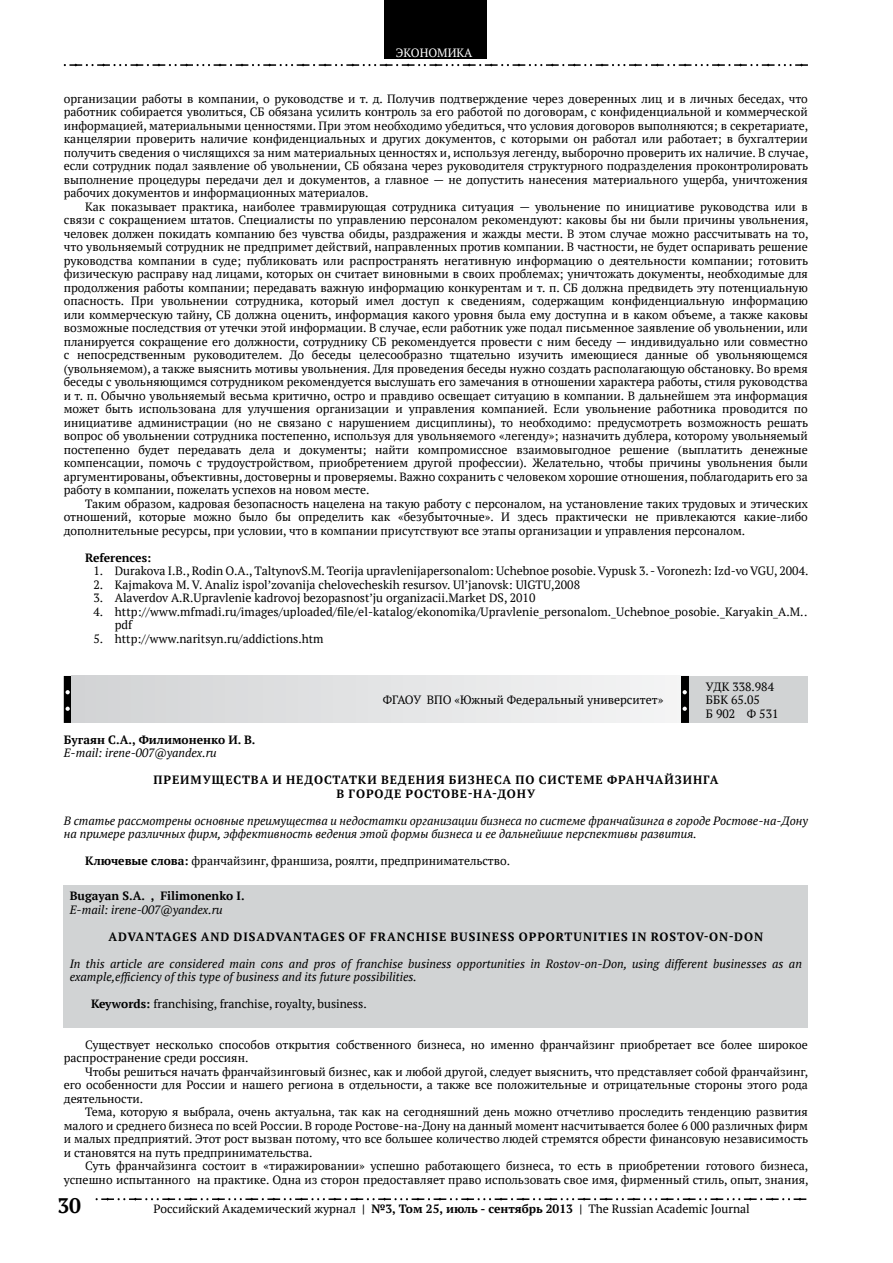
<style>
.page{position:relative;width:893px;height:1263px;background:#fff}
.page>*{position:absolute;margin:0;border:0;box-sizing:border-box;transform-origin:0 0}
.t1{font:700 21px "PT Serif";color:#000}
.t2{font:12px/13.5px "PT Serif";color:#000;text-align:justify}
.t3{font:italic 12px/13.5px "PT Serif";color:#000}
.t4{font:700 12px/13.5px "PT Serif";letter-spacing:.08em;color:#000;text-align:center}
.t5{font:700 12px "PT Serif";color:#000}
.t6{font:12px "PT Serif";color:#fff}
.s1{font-weight:700}
</style>
<div class="page">
<div style="left:385px;top:0;width:102px;height:58px;background:#000"></div>
<svg style="left:64px;top:64px;width:744px;height:3px"></svg>
<svg style="left:96px;top:1198px;width:710px;height:3px"></svg>
<div style="left:689px;top:676px;width:119px;height:47px;background:#d1d3d4"></div>
<svg style="left:64px;top:676px;width:625px;height:47px"></svg>
<div style="left:64px;top:885px;width:744px;height:143px;background:#d1d3d4"></div>
<p class="t6" style="left:396px;top:45px;width:78px">ЭКОНОМИКА</p>
<p class="t2" style="left:64px;top:92px;width:746px">организации работы в компании, о руководстве и т. д. Получив подтверждение через доверенных лиц и в личных беседах, что работник собирается уволиться, СБ обязана усилить контроль за его работой по договорам, с конфиденциальной и коммерческой информацией, материальными ценностями. При этом необходимо убедиться, что условия договоров выполняются; в секретариате, канцелярии проверить наличие конфиденциальных и других документов, с которыми он работал или работает; в бухгалтерии получить сведения о числящихся за ним материальных ценностях и, используя легенду, выборочно проверить их наличие. В случае, если сотрудник подал заявление об увольнении, СБ обязана через руководителя структурного подразделения проконтролировать выполнение процедуры передачи дел и документов, а главное — не допустить нанесения материального ущерба, уничтожения рабочих документов и информационных материалов.</p>
<p class="t2" style="left:64px;top:200px;width:746px;text-indent:21px">Как показывает практика, наиболее травмирующая сотрудника ситуация — увольнение по инициативе руководства или в связи с сокращением штатов. Специалисты по управлению персоналом рекомендуют: каковы бы ни были причины увольнения, человек должен покидать компанию без чувства обиды, раздражения и жажды мести. В этом случае можно рассчитывать на то, что увольняемый сотрудник не предпримет действий, направленных против компании. В частности, не будет оспаривать решение руководства компании в суде; публиковать или распространять негативную информацию о деятельности компании; готовить физическую расправу над лицами, которых он считает виновными в своих проблемах; уничтожать документы, необходимые для продолжения работы компании; передавать важную информацию конкурентам и т. п. СБ должна предвидеть эту потенциальную опасность. При увольнении сотрудника, который имел доступ к сведениям, содержащим конфиденциальную информацию или коммерческую тайну, СБ должна оценить, информация какого уровня была ему доступна и в каком объеме, а также каковы возможные последствия от утечки этой информации. В случае, если работник уже подал письменное заявление об увольнении, или планируется сокращение его должности, сотруднику СБ рекомендуется провести с ним беседу — индивидуально или совместно с непосредственным руководителем. До беседы целесообразно тщательно изучить имеющиеся данные об увольняющемся (увольняемом), а также выяснить мотивы увольнения. Для проведения беседы нужно создать располагающую обстановку. Во время беседы с увольняющимся сотрудником рекомендуется выслушать его замечания в отношении характера работы, стиля руководства и т. п. Обычно увольняемый весьма критично, остро и правдиво освещает ситуацию в компании. В дальнейшем эта информация может быть использована для улучшения организации и управления компанией. Если увольнение работника проводится по инициативе администрации (но не связано с нарушением дисциплины), то необходимо: предусмотреть возможность решать вопрос об увольнении сотрудника постепенно, используя для увольняемого «легенду»; назначить дублера, которому увольняемый постепенно будет передавать дела и документы; найти компромиссное взаимовыгодное решение (выплатить денежные компенсации, помочь с трудоустройством, приобретением другой профессии). Желательно, чтобы причины увольнения были аргументированы, объективны, достоверны и проверяемы. Важно сохранить с человеком хорошие отношения, поблагодарить его за работу в компании, пожелать успехов на новом месте.</p>
<p class="t2" style="left:64px;top:497px;width:746px;text-indent:21px">Таким образом, кадровая безопасность нацелена на такую работу с персоналом, на установление таких трудовых и этических отношений, которые можно было бы определить как «безубыточные». И здесь практически не привлекаются какие-либо дополнительные ресурсы, при условии, что в компании присутствуют все этапы организации и управления персоналом.</p>
<p class="t5" style="left:85px;top:550px;width:68px">References:</p>
<p class="t2" style="left:94px;top:564px;width:716px">1. Durakova I.B., Rodin O.A., TaltynovS.M. Teorija upravlenijapersonalom: Uchebnoe posobie. Vypusk 3. - Voronezh: Izd-vo VGU, 2004.</p>
<p class="t2" style="left:94px;top:578px;width:488px">2. Kajmakova M. V. Analiz ispol’zovanija chelovecheskih resursov. Ul’janovsk: UlGTU,2008</p>
<p class="t2" style="left:94px;top:591px;width:443px">3. Alaverdov A.R.Upravlenie kadrovoj bezopasnost’ju organizacii.Market DS, 2010</p>
<p class="t2" style="left:115px;top:605px;width:694px;text-indent:-21px">4. http://www.mfmadi.ru/images/uploaded/file/el-katalog/ekonomika/Upravlenie_personalom._Uchebnoe_posobie._Karyakin_A.M.. pdf</p>
<p class="t2" style="left:94px;top:632px;width:231px">5. http://www.naritsyn.ru/addictions.htm</p>
<p class="t2" style="left:383px;top:693px;width:282px">ФГАОУ ВПО «Южный Федеральный университет»</p>
<p class="t2" style="left:706px;top:679px;width:74px;text-align:left">УДК 338.984<br>ББК 65.05<br>Б 902 Ф 531</p>
<p class="t5" style="left:64px;top:732px;width:193px">Бугаян С.А., Филимоненко И. В.</p>
<p class="t3" style="left:64px;top:746px;width:155px">E-mail: irene-007@yandex.ru</p>
<p class="t4" style="left:153px;top:773px;width:567px">ПРЕИМУЩЕСТВА И НЕДОСТАТКИ ВЕДЕНИЯ БИЗНЕСА ПО СИСТЕМЕ ФРАНЧАЙЗИНГА<br>В ГОРОДЕ РОСТОВЕ-НА-ДОНУ</p>
<p class="t3" style="left:64px;top:814px;width:746px">В статье рассмотрены основные преимущества и недостатки организации бизнеса по системе франчайзинга в городе Ростове-на-Дону на примере различных фирм, эффективность ведения этой формы бизнеса и ее дальнейшие перспективы развития.</p>
<p class="t2" style="left:85px;top:854px;width:427px"><span class="s1">Ключевые слова:</span> франчайзинг, франшиза, роялти, предпринимательство.</p>
<p class="t5" style="left:70px;top:888px;width:176px">Bugayan S.A. , Filimonenko I.</p>
<p class="t3" style="left:70px;top:903px;width:155px">E-mail: irene-007@yandex.ru</p>
<p class="t4" style="left:109px;top:929px;width:656px">ADVANTAGES AND DISADVANTAGES OF FRANCHISE BUSINESS OPPORTUNITIES IN ROSTOV-ON-DON</p>
<p class="t3" style="left:70px;top:957px;width:734px">In this article are considered main cons and pros of franchise business opportunities in Rostov-on-Don, using different businesses as an example,efficiency of this type of business and its future possibilities.</p>
<p class="t2" style="left:91px;top:997px;width:277px"><span class="s1">Keywords:</span> franchising, franchise, royalty, business.</p>
<p class="t2" style="left:64px;top:1038px;width:746px;text-indent:21px">Существует несколько способов открытия собственного бизнеса, но именно франчайзинг приобретает все более широкое распространение среди россиян.</p>
<p class="t2" style="left:64px;top:1065px;width:746px;text-indent:21px">Чтобы решиться начать франчайзинговый бизнес, как и любой другой, следует выяснить, что представляет собой франчайзинг, его особенности для России и нашего региона в отдельности, а также все положительные и отрицательные стороны этого рода деятельности.</p>
<p class="t2" style="left:64px;top:1105px;width:746px;text-indent:21px">Тема, которую я выбрала, очень актуальна, так как на сегодняшний день можно отчетливо проследить тенденцию развития малого и среднего бизнеса по всей Росcии. В городе Ростове-на-Дону на данный момент насчитывается более 6 000 различных фирм и малых предприятий. Этот рост вызван потому, что все большее количество людей стремятся обрести финансовую независимость и становятся на путь предпринимательства.</p>
<p class="t2" style="left:64px;top:1159px;width:746px;text-align:right">Суть франчайзинга состоит в «тиражировании» успешно работающего бизнеса, то есть в приобретении готового бизнеса, успешно испытанного на практике. Одна из сторон предоставляет право использовать свое имя, фирменный стиль, опыт, знания,</p>
<h1 class="t1" style="left:57px;top:1192px;width:25px">30</h1>
<p class="t2" style="left:154px;top:1202px;width:598px">Российский Академический журнал <span class="s1">| №3, Том 25, июль - сентябрь 2013 |</span> The Russian Academic Journal</p>
</div>
